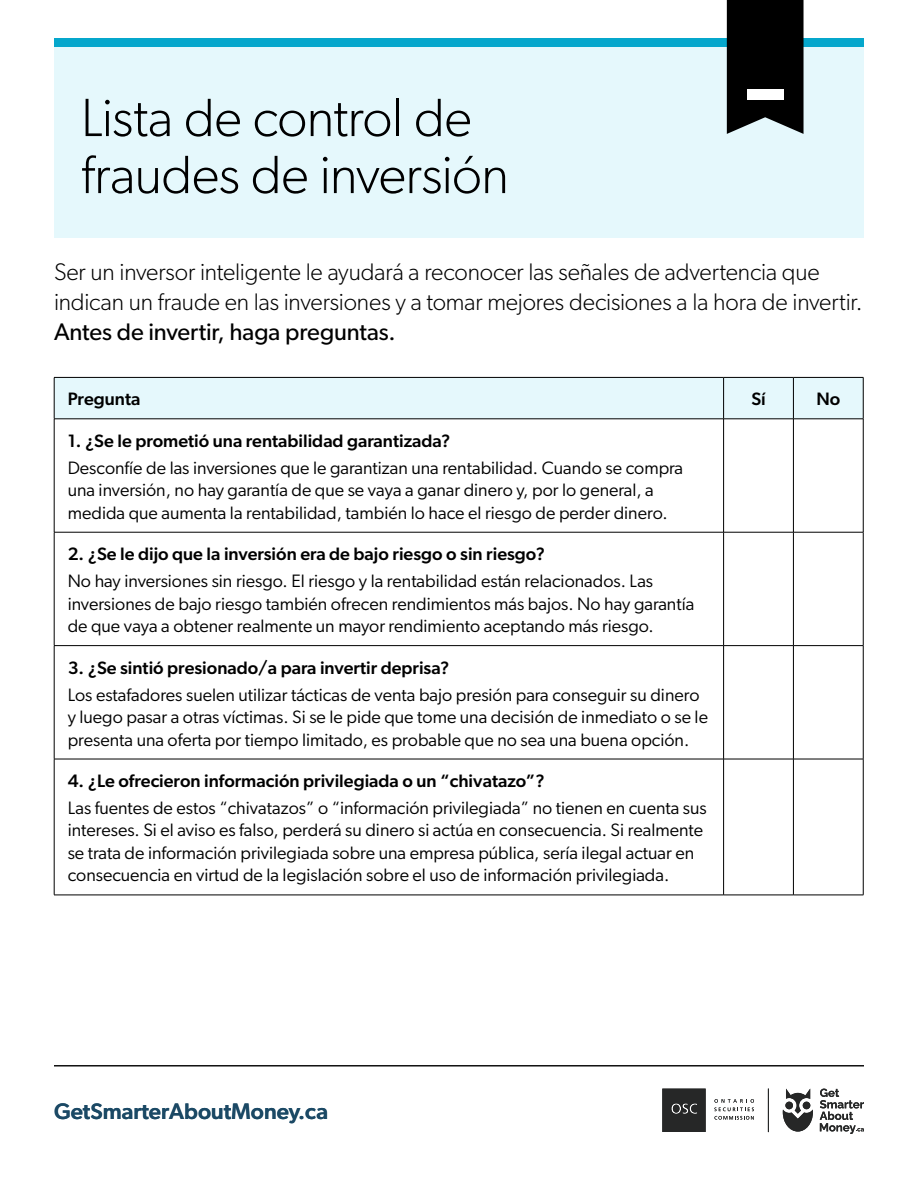
<style>
.page{position:relative;width:918px;height:1188px;background:#fff}
.page>*{position:absolute;margin:0;border:0;box-sizing:border-box;transform-origin:0 0}
.t1{font:300 54px/57px "Gibson";letter-spacing:-.01em;color:#000}
.t2{font:300 24px/30px "Gibson";letter-spacing:-.005em;color:#000}
.t3{font:24px "Gibson";letter-spacing:-.005em;color:#000}
.t4{font:500 22.5px "Gibson";color:#1b4965}
.t5{font:18px/22.5px "Gibson";color:#000}
.t6{font:500 18px "Gibson";color:#000}
</style>
<div class="page">
<hr style="left:54px;top:1065px;width:810px;height:1px;background:#000">
<svg style="left:783px;top:1089px;width:30px;height:43px"></svg>
<svg style="left:820px;top:1089px;width:44px;height:45px"></svg>
<svg style="left:714px;top:1099px;width:40px;height:21px"></svg>
<svg style="left:662px;top:1089px;width:44px;height:43px;background:#2e2f2f"></svg>
<hr style="left:768px;top:1089px;width:1px;height:43px;background:#262727">
<div style="left:54px;top:47px;width:810px;height:191px;background:#e5f8fc"></div>
<div style="left:54px;top:38px;width:810px;height:9px;background:#05a7cc"></div>
<div style="left:55px;top:378px;width:808px;height:41px;background:#e5f8fc"></div>
<hr style="left:54px;top:419px;width:1px;height:113px;background:#000">
<hr style="left:723px;top:419px;width:1px;height:113px;background:#000">
<hr style="left:793px;top:419px;width:1px;height:113px;background:#000">
<hr style="left:863px;top:419px;width:1px;height:113px;background:#000">
<hr style="left:54px;top:532px;width:670px;height:1px;background:#000">
<hr style="left:54px;top:532px;width:1px;height:113px;background:#000">
<hr style="left:724px;top:532px;width:69px;height:1px;background:#000">
<hr style="left:723px;top:532px;width:1px;height:113px;background:#000">
<hr style="left:793px;top:532px;width:70px;height:1px;background:#000">
<hr style="left:793px;top:532px;width:1px;height:113px;background:#000">
<hr style="left:863px;top:532px;width:1px;height:113px;background:#000">
<hr style="left:54px;top:645px;width:670px;height:1px;background:#000">
<hr style="left:54px;top:646px;width:1px;height:113px;background:#000">
<hr style="left:724px;top:645px;width:69px;height:1px;background:#000">
<hr style="left:723px;top:646px;width:1px;height:113px;background:#000">
<hr style="left:793px;top:645px;width:70px;height:1px;background:#000">
<hr style="left:793px;top:646px;width:1px;height:113px;background:#000">
<hr style="left:863px;top:646px;width:1px;height:113px;background:#000">
<hr style="left:54px;top:759px;width:670px;height:1px;background:#000">
<hr style="left:54px;top:759px;width:1px;height:136px;background:#000">
<hr style="left:724px;top:759px;width:69px;height:1px;background:#000">
<hr style="left:723px;top:759px;width:1px;height:136px;background:#000">
<hr style="left:793px;top:759px;width:70px;height:1px;background:#000">
<hr style="left:793px;top:759px;width:1px;height:136px;background:#000">
<hr style="left:863px;top:759px;width:1px;height:136px;background:#000">
<hr style="left:54px;top:895px;width:670px;height:1px;background:#000">
<hr style="left:724px;top:895px;width:69px;height:1px;background:#000">
<hr style="left:793px;top:895px;width:70px;height:1px;background:#000">
<hr style="left:724px;top:377px;width:69px;height:1px;background:#000">
<hr style="left:723px;top:378px;width:1px;height:41px;background:#000">
<hr style="left:793px;top:377px;width:70px;height:1px;background:#000">
<hr style="left:793px;top:378px;width:1px;height:41px;background:#000">
<hr style="left:863px;top:378px;width:1px;height:41px;background:#000">
<hr style="left:54px;top:419px;width:670px;height:1px;background:#000">
<hr style="left:724px;top:419px;width:69px;height:1px;background:#000">
<hr style="left:793px;top:419px;width:70px;height:1px;background:#000">
<hr style="left:54px;top:377px;width:670px;height:1px;background:#000">
<hr style="left:54px;top:378px;width:1px;height:41px;background:#000">
<svg style="left:727px;top:0;width:77px;height:134px;background:#111212"></svg>
<div style="left:747px;top:90px;width:37px;height:10px;background:#fff"></div>
<h1 class="t1" style="left:81px;top:88px;width:429px">Lista de control de fraudes de inversión</h1>
<h2 class="t2" style="left:54px;top:257px;width:810px">Ser un inversor inteligente le ayudará a reconocer las señales de advertencia que indican un fraude en las inversiones y a tomar mejores decisiones a la hora de invertir.</h2>
<h2 class="t3" style="left:54px;top:317px;width:343px">Antes de invertir, haga preguntas.</h2>
<p class="t6" style="left:68px;top:388px;width:74px">Pregunta</p>
<p class="t6" style="left:751px;top:388px;width:16px">Sí</p>
<p class="t6" style="left:816px;top:388px;width:25px">No</p>
<p class="t6" style="left:68px;top:430px;width:384px">1. ¿Se le prometió una rentabilidad garantizada?</p>
<p class="t5" style="left:68px;top:456px;width:617px">Desconfíe de las inversiones que le garantizan una rentabilidad. Cuando se compra una inversión, no hay garantía de que se vaya a ganar dinero y, por lo general, a medida que aumenta la rentabilidad, también lo hace el riesgo de perder dinero.</p>
<p class="t6" style="left:68px;top:543px;width:479px">2. ¿Se le dijo que la inversión era de bajo riesgo o sin riesgo?</p>
<p class="t5" style="left:68px;top:569px;width:628px">No hay inversiones sin riesgo. El riesgo y la rentabilidad están relacionados. Las inversiones de bajo riesgo también ofrecen rendimientos más bajos. No hay garantía de que vaya a obtener realmente un mayor rendimiento aceptando más riesgo.</p>
<p class="t6" style="left:68px;top:657px;width:383px">3. ¿Se sintió presionado/a para invertir deprisa?</p>
<p class="t5" style="left:68px;top:683px;width:642px">Los estafadores suelen utilizar tácticas de venta bajo presión para conseguir su dinero y luego pasar a otras víctimas. Si se le pide que tome una decisión de inmediato o se le presenta una oferta por tiempo limitado, es probable que no sea una buena opción.</p>
<p class="t6" style="left:68px;top:770px;width:479px">4. ¿Le ofrecieron información privilegiada o un “chivatazo”?</p>
<p class="t5" style="left:68px;top:796px;width:641px">Las fuentes de estos “chivatazos” o “información privilegiada” no tienen en cuenta sus intereses. Si el aviso es falso, perderá su dinero si actúa en consecuencia. Si realmente se trata de información privilegiada sobre una empresa pública, sería ilegal actuar en consecuencia en virtud de la legislación sobre el uso de información privilegiada.</p>
<p class="t4" style="left:54px;top:1097px;width:276px">GetSmarterAboutMoney.ca</p>
</div>
